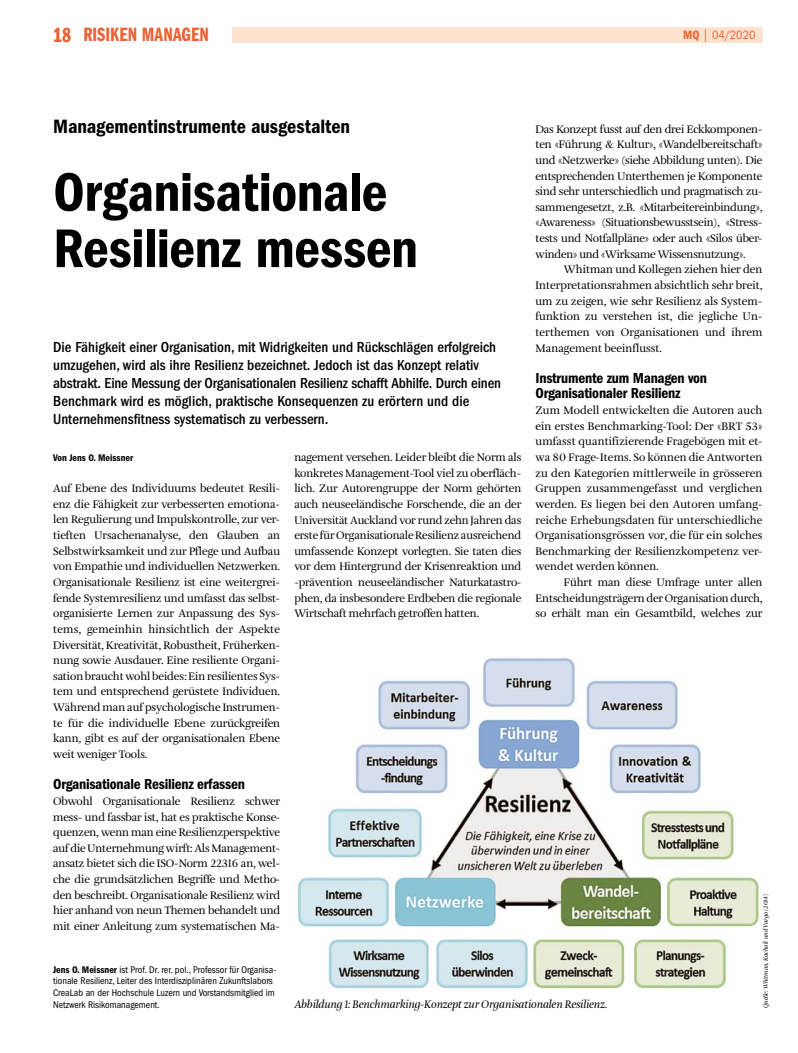
<style>
.page{position:relative;width:798px;height:1053px;background:#fff}
.page>*{position:absolute;margin:0;border:0;box-sizing:border-box;transform-origin:0 0}
.t1{font:56.25px/56.2px "ITC Franklin Gothic Std Dm Cd";letter-spacing:-.01em;color:#000}
.t2{font:20px "ITC Franklin Gothic Std Dm Cd";letter-spacing:-.005em;color:#000}
.t3{font:20px "ITC Franklin Gothic Std Dm Cp";letter-spacing:.005em;color:#eb6234}
.t4{font:500 condensed 15px/18.1px "ITC Franklin Gothic Std";color:#000}
.t5{font:15px/15.6px "ITC Franklin Gothic Std Dm Cd";letter-spacing:-.015em;color:#000}
.t6{font:condensed 12.5px "ITC Franklin Gothic Std";color:#eb6234}
.t7{font:11.25px/15.6px "Amalia Pro";letter-spacing:-.015em;color:#000;text-align:justify}
.t8{font:italic 11.25px "Amalia Pro";letter-spacing:-.015em;color:#000}
.t9{font:condensed 10px/11.9px "ITC Franklin Gothic Std";color:#000}
.t10{font:10px "ITC Franklin Gothic Std Dm Cd";color:#000}
.t11{font:italic 6.25px "Amalia Pro";color:#000}
.s1{font-size:21.25px}
.s2{font-family:"ITC Franklin Gothic Std Dm Cd";font-stretch:normal}
</style>
<div class="page">
<div style="left:232px;top:27px;width:530px;height:15px;background:#fde3cf"></div>
<img style="left:298px;top:656px;width:462px;height:333px">
<h2 class="t3" style="left:53px;top:23px;width:157px"><span class="s1">18</span> RISIKEN MANAGEN</h2>
<p class="t6" style="left:682px;top:28px;width:74px"><span class="s2">MQ</span> | 04/2020</p>
<h2 class="t2" style="left:53px;top:114px;width:298px">Managementinstrumente ausgestalten</h2>
<h1 class="t1" style="left:53px;top:164px;width:366px">Organisationale<br>Resilienz messen</h1>
<p class="t7" style="left:535px;top:121px;width:228px">Das Konzept fusst auf den drei Eckkomponen&shy;ten «Führung &amp; Kultur», «Wandelbereitschaft» und «Netzwerke» (siehe Abbildung unten). Die entsprechenden Unterthemen je Komponente sind sehr unterschiedlich und pragmatisch zu&shy;sammengesetzt, z.B. «Mitarbeitereinbindung», «Awareness» (Situationsbewusstsein), «Stress&shy;tests und Notfallpläne» oder auch «Silos über&shy;winden» und «Wirksame Wissensnutzung».</p>
<p class="t7" style="left:535px;top:262px;width:228px;text-indent:28px">Whitman und Kollegen ziehen hier den Interpretationsrahmen absichtlich sehr breit, um zu zeigen, wie sehr Resilienz als System&shy;funktion zu verstehen ist, die jegliche Un&shy;terthemen von Organisationen und ihrem Management beeinflusst.</p>
<h3 class="t5" style="left:535px;top:370px;width:173px">Instrumente zum Managen von<br>Organisationaler Resilienz</h3>
<p class="t7" style="left:535px;top:403px;width:228px">Zum Modell entwickelten die Autoren auch ein erstes Benchmarking-Tool: Der «BRT 53» umfasst quantifizierende Fragebögen mit et&shy;wa 80 Frage-Items. So können die Antworten zu den Kategorien mittlerweile in grösseren Gruppen zusammengefasst und verglichen werden. Es liegen bei den Autoren umfang&shy;reiche Erhebungsdaten für unterschiedliche Organisationsgrössen vor, die für ein solches Benchmarking der Resilienzkompetenz ver&shy;wendet werden können.</p>
<p class="t7" style="left:535px;top:575px;width:228px;text-indent:28px">Führt man diese Umfrage unter allen Entscheidungsträgern der Organisation durch, so erhält man ein Gesamtbild, welches zur</p>
<p class="t4" style="left:53px;top:337px;width:449px">Die Fähigkeit einer Organisation, mit Widrigkeiten und Rückschlägen erfolgreich umzugehen, wird als ihre Resilienz bezeichnet. Jedoch ist das Konzept relativ abstrakt. Eine Messung der Organisationalen Resilienz schafft Abhilfe. Durch einen Benchmark wird es möglich, praktische Konsequenzen zu erörtern und die Unternehmensfitness systematisch zu verbessern.</p>
<p class="t10" style="left:53px;top:452px;width:81px">Von Jens O. Meissner</p>
<p class="t7" style="left:53px;top:481px;width:228px">Auf Ebene des Individuums bedeutet Resili&shy;enz die Fähigkeit zur verbesserten emotiona&shy;len Regulierung und Impulskontrolle, zur ver&shy;tieften Ursachenanalyse, den Glauben an Selbstwirksamkeit und zur Pflege und Aufbau von Empathie und individuellen Netzwerken.<br>Organisationale Resilienz ist eine weitergrei&shy;fende Systemresilienz und umfasst das selbst&shy;organisierte Lernen zur Anpassung des Sys&shy;tems, gemeinhin hinsichtlich der Aspekte Diversität, Kreativität, Robustheit, Früherken&shy;nung sowie Ausdauer. Eine resiliente Organi&shy;sation braucht wohl beides: Ein resilientes Sys&shy;tem und entsprechend gerüstete Individuen.<br>Während man auf psychologische Instrumen&shy;te für die individuelle Ebene zurückgreifen kann, gibt es auf der organisationalen Ebene weit weniger Tools.</p>
<h3 class="t5" style="left:53px;top:776px;width:193px">Organisationale Resilienz erfassen</h3>
<p class="t7" style="left:53px;top:793px;width:228px;text-align:left">Obwohl Organisationale Resilienz schwer mess- und fassbar ist, hat es praktische Konse&shy;quenzen, wenn man eine Resilienzperspektive auf die Unternehmung wirft: Als Management&shy;ansatz bietet sich die ISO-Norm 22316 an, wel&shy;che die grundsätzlichen Begriffe und Metho&shy;den beschreibt. Organisationale Resilienz wird hier anhand von neun Themen behandelt und mit einer Anleitung zum systematischen Ma-</p>
<p class="t7" style="left:294px;top:450px;width:228px">nagement versehen. Leider bleibt die Norm als konkretes Management-Tool viel zu oberfläch&shy;lich. Zur Autorengruppe der Norm gehörten auch neuseeländische Forschende, die an der Universität Auckland vor rund zehn Jahren das erste für Organisationale Resilienz ausreichend umfassende Konzept vorlegten. Sie taten dies vor dem Hintergrund der Krisenreaktion und -prävention neuseeländischer Naturkatastro&shy;phen, da insbesondere Erdbeben die regionale Wirtschaft mehrfach getroffen hatten.</p>
<p class="t11" style="left:761px;top:1008px;width:116px;rotate:-90deg">Quelle: Whitman, Kachali und Vargo (2014)</p>
<p class="t9" style="left:53px;top:963px;width:224px"><span class="s2">Jens O. Meissner</span> ist Prof. Dr. rer. pol., Professor für Organisa&shy;tionale Resilienz, Leiter des Interdisziplinären Zukunftslabors CreaLab an der Hochschule Luzern und Vorstandsmitglied im Netzwerk Risikomanagement.</p>
<p class="t8" style="left:294px;top:997px;width:314px">Abbildung 1: Benchmarking-Konzept zur Organisationalen Resilienz.</p>
</div>
